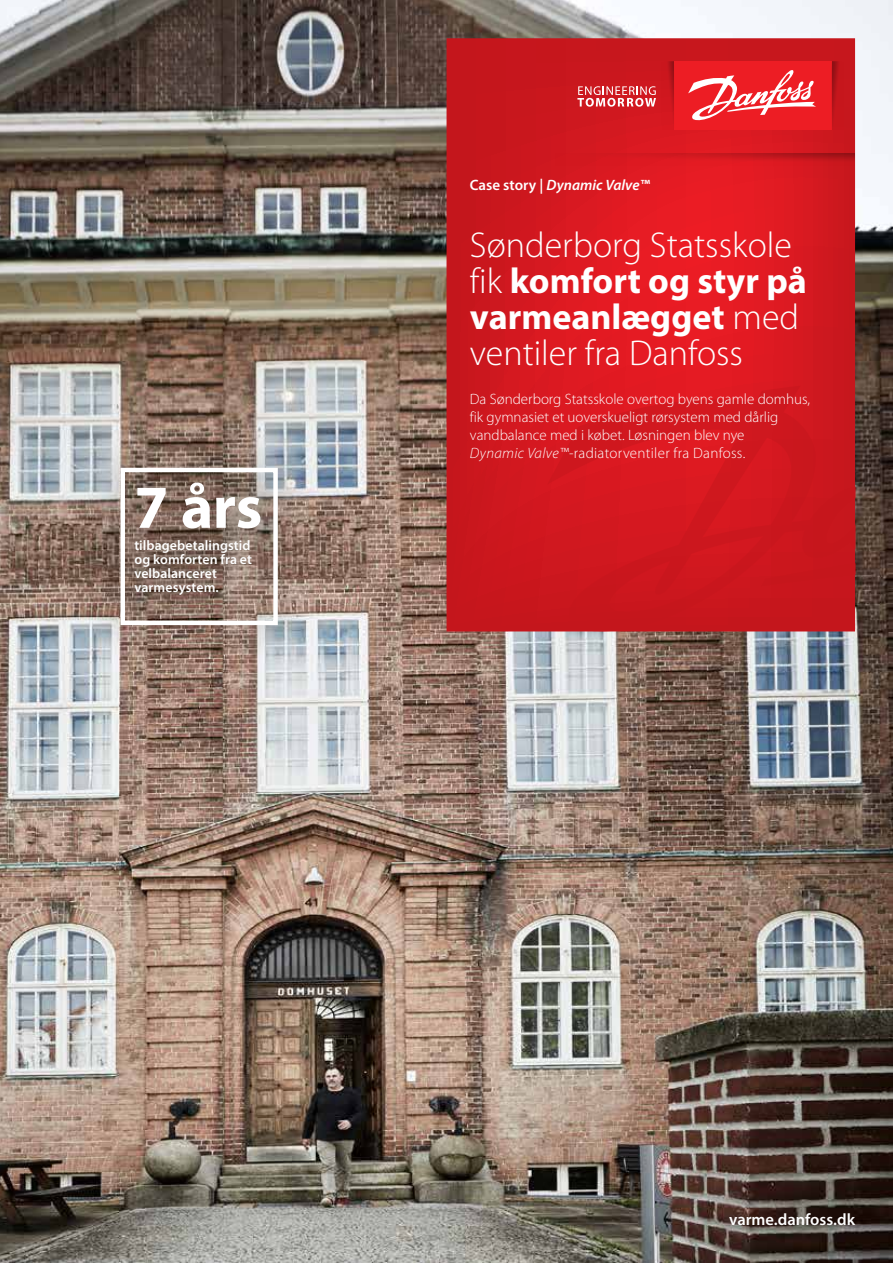
<style>
.page{position:relative;width:893px;height:1263px;background:#fff}
.page>*{position:absolute;margin:0;border:0;box-sizing:border-box;transform-origin:0 0}
.t1{font:700 61.5px "Myriad Pro";color:#fff}
.t2{font:300 36px/36px "Myriad Pro";color:#fff}
.t3{font:600 16.5px "Myriad Pro";color:#fff}
.t4{font:300 15px/18px "Myriad Pro";color:#fff}
.t5{font:italic 600 15px "Myriad Pro";color:#fff}
.t6{font:600 13.8px/13.8px "Myriad Pro";letter-spacing:.005em;color:#fff}
.s1{font-style:normal}
.s2{font-weight:700}
.s3{font-style:italic}
</style>
<div class="page">
<img style="left:0;top:0;width:893px;height:1263px">
<svg style="left:446px;top:38px;width:409px;height:593px;background:#d4181f"></svg>
<svg style="left:547px;top:378px;width:308px;height:253px;background:#d0171e"></svg>
<div style="left:81px;top:428px;width:236px;height:237px;background:#000;opacity:.3"></div>
<div style="left:120px;top:468px;width:158px;height:157px;border:4px solid #fff"></div>
<div style="left:674px;top:61px;width:158px;height:69px;background:#ed1d24"></div>
<svg style="left:688px;top:70px;width:128px;height:51px"></svg>
<svg style="left:555px;top:153px;width:300px;height:13px;background:#cf171f"></svg>
<svg style="left:832px;top:61px;width:12px;height:69px"></svg>
<svg style="left:577px;top:61px;width:97px;height:69px;background:#d12a31"></svg>
<h1 class="t1" style="left:134px;top:467px;width:129px">7 års</h1>
<p class="t6" style="left:134px;top:538px;width:119px">tilbagebetalingstid og komforten fra et velbalanceret varmesystem.</p>
<p class="t5" style="left:470px;top:175px;width:181px"><span class="s1">Case story |</span> Dynamic Valve™</p>
<h2 class="t2" style="left:470px;top:227px;width:338px">Sønderborg Statsskole fik <span class="s2">komfort og styr på varmeanlægget</span> med ventiler fra Danfoss</h2>
<p class="t4" style="left:470px;top:390px;width:342px">Da Sønderborg Statsskole overtog byens gamle domhus, fik gymnasiet et uoverskueligt rørsystem med dårlig vandbalance med i købet. Løsningen blev nye<br><span class="s3">Dynamic Valve™</span>-radiatorventiler fra Danfoss.</p>
<p class="t3" style="left:729px;top:1209px;width:127px">varme.danfoss.dk</p>
</div>
